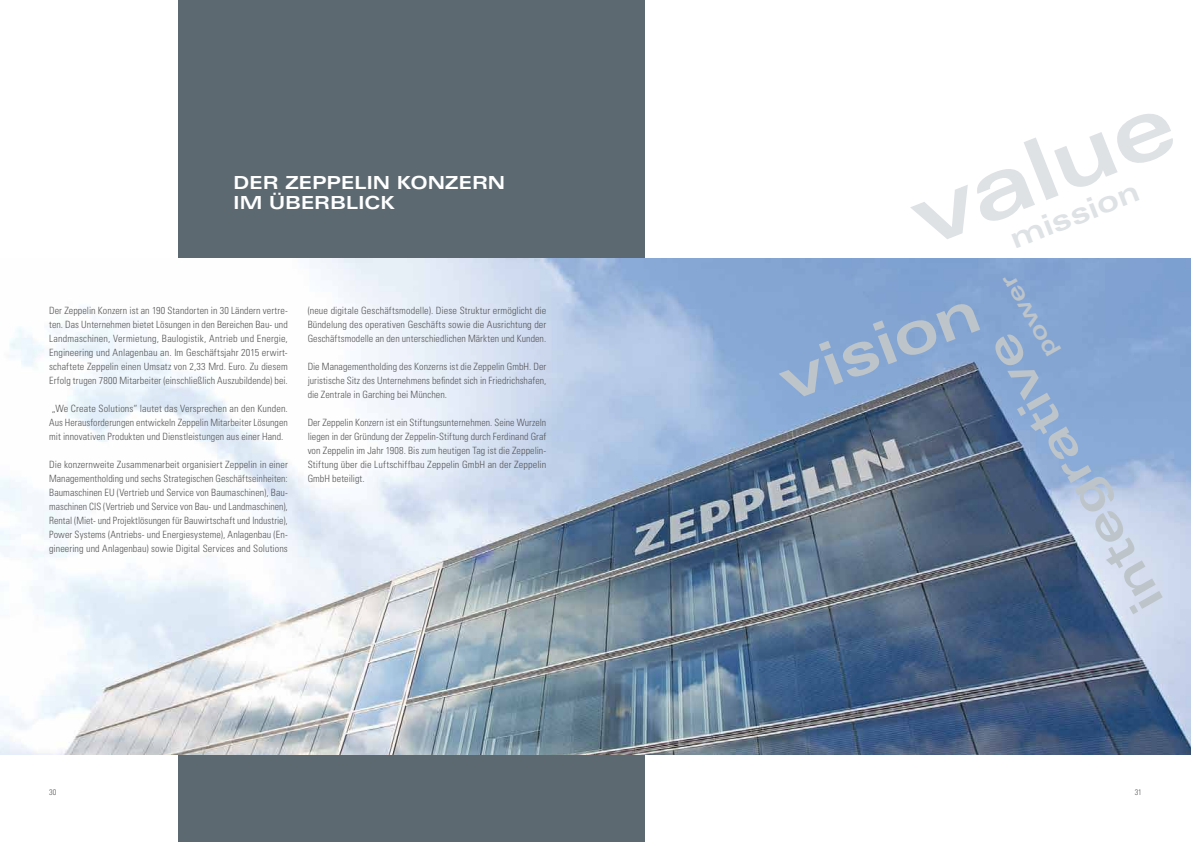
<style>
.page{position:relative;width:1191px;height:842px;background:#fff}
.page>*{position:absolute;margin:0;border:0;box-sizing:border-box;transform-origin:0 0}
.t1{font:700 expanded 86.3px "Univers LT Std";color:#dee2e5}
.t2{font:700 expanded 60.1px "Univers LT Std";color:#bdc5ca}
.t3{font:700 expanded 47.4px "Univers LT Std";color:#bdc5ca}
.t4{font:700 expanded 29.3px "Univers LT Std";color:#dee2e5}
.t5{font:700 expanded 23.4px "Univers LT Std";color:#bdc5ca}
.t6{font:700 expanded 18px/20px "Univers LT Std";letter-spacing:-.005em;color:#fff}
.t7{font:300 condensed 10px/14px "Univers LT Std";letter-spacing:.005em;color:#58585a;text-align:justify}
.t8{font:300 condensed 8px "Univers LT Std";color:#58585a}
</style>
<div class="page">
<div style="left:178px;top:0;width:466px;height:842px;background:#5d6970"></div>
<img style="left:0;top:259px;width:1191px;height:496px">
<h3 class="t6" style="left:233px;top:173px;width:274px">DER ZEPPELIN KONZERN<br>IM ÜBERBLICK</h3>
<p class="t7" style="left:49px;top:303px;width:240px">Der Zeppelin Konzern ist an 190 Standorten in 30 Ländern vertre&shy;ten. Das Unternehmen bietet Lösungen in den Bereichen Bau- und Landmaschinen, Vermietung, Baulogistik, Antrieb und Energie, Engineering und Anlagenbau an. Im Geschäftsjahr 2015 erwirt&shy;schaftete Zeppelin einen Umsatz von 2,33 Mrd. Euro. Zu diesem Erfolg trugen 7800 Mitarbeiter (einschließlich Auszubildende) bei.</p>
<p class="t7" style="left:49px;top:401px;width:240px">„We Create Solutions“ lautet das Versprechen an den Kunden.<br>Aus Herausforderungen entwickeln Zeppelin Mitarbeiter Lösungen mit innovativen Produkten und Dienstleistungen aus einer Hand.</p>
<p class="t7" style="left:49px;top:457px;width:240px">Die konzernweite Zusammenarbeit organisiert Zeppelin in einer Managementholding und sechs Strategischen Geschäftseinheiten:<br>Baumaschinen EU (Vertrieb und Service von Baumaschinen), Bau&shy;maschinen CIS (Vertrieb und Service von Bau- und Landmaschinen), Rental (Miet- und Projektlösungen für Bauwirtschaft und Industrie), Power Systems (Antriebs- und Energiesysteme), Anlagenbau (En&shy;gineering und Anlagenbau) sowie Digital Services and Solutions</p>
<p class="t7" style="left:308px;top:303px;width:240px">(neue digitale Geschäftsmodelle). Diese Struktur ermöglicht die Bündelung des operativen Geschäfts sowie die Ausrichtung der Geschäftsmodelle an den unterschiedlichen Märkten und Kunden.</p>
<p class="t7" style="left:308px;top:359px;width:240px">Die Managementholding des Konzerns ist die Zeppelin GmbH. Der juristische Sitz des Unternehmens befindet sich in Friedrichshafen, die Zentrale in Garching bei München.</p>
<p class="t7" style="left:308px;top:415px;width:240px">Der Zeppelin Konzern ist ein Stiftungsunternehmen. Seine Wurzeln liegen in der Gründung der Zeppelin-Stiftung durch Ferdinand Graf von Zeppelin im Jahr 1908. Bis zum heutigen Tag ist die Zeppelin-Stiftung über die Luftschiffbau Zeppelin GmbH an der Zeppelin GmbH beteiligt.</p>
<h1 class="t1" style="left:895px;top:175px;width:278px;rotate:-22deg">value</h1>
<h3 class="t4" style="left:1005px;top:224px;width:138px;rotate:-22deg">mission</h3>
<h2 class="t2" style="left:769px;top:351px;width:211px;rotate:-21deg">vision</h2>
<h3 class="t5" style="left:1039px;top:363px;width:93px;rotate:-120deg">power</h3>
<h3 class="t3" style="left:1125px;top:622px;width:313px;rotate:-119deg">integrative</h3>
<p class="t8" style="left:49px;top:788px;width:9px">30</p>
<p class="t8" style="left:1134px;top:788px;width:9px">31</p>
</div>
